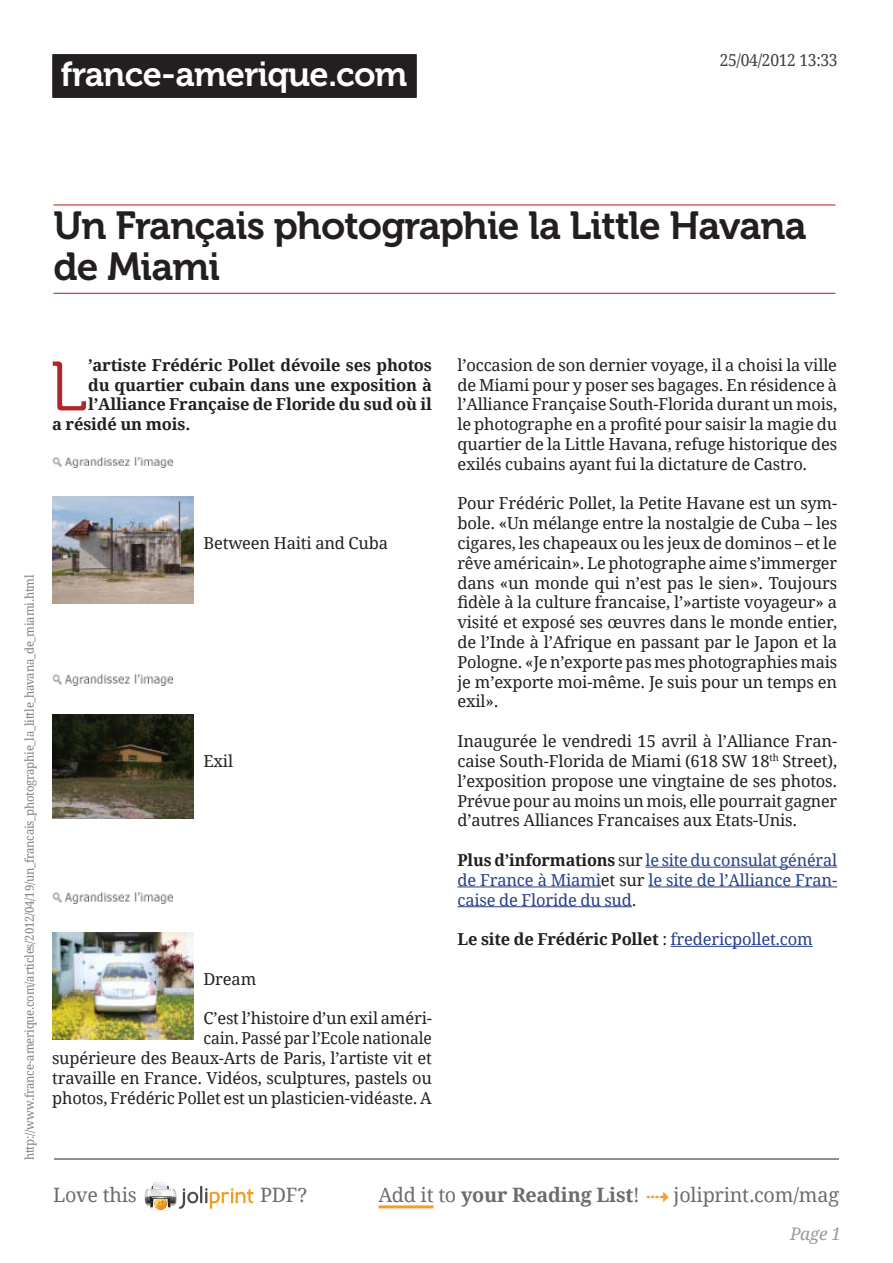
<style>
.page{position:relative;width:893px;height:1263px;background:#fff}
.page>*{position:absolute;margin:0;border:0;box-sizing:border-box;transform-origin:0 0}
.t1{font:69.6px "Museo 300";color:#b0272a}
.t2{font:39px/40.5px "Museo 700";letter-spacing:-.02em;color:#231f20}
.t3{font:34.5px "Museo 700";letter-spacing:-.02em;color:#fff}
.t4{font:19.8px "Droid Serif";letter-spacing:-.01em;color:#6e6b6c}
.t5{font:italic 17.25px "Droid Serif";color:#9d9a9b}
.t6{font:16.5px/19.8px "Droid Serif";letter-spacing:-.01em;color:#231f20;text-align:justify}
.t7{font:700 16.5px "Droid Serif";letter-spacing:-.01em;color:#231f20}
.t8{font:16.5px/19.8px "Droid Serif";letter-spacing:-.01em;color:#253f8e;text-align:justify}
.t9{font:16.5px "Droid Serif";letter-spacing:-.02em;color:#3c3e40;scale:.95 1}
.t10{font:12px "Droid Serif";letter-spacing:-.02em;color:#808185;scale:.95 1}
.s1{font-weight:700;color:#231f20}
.s2{color:#231f20}
.s3{font-weight:400}
.s4{font-weight:400;color:#253f8e}
.s5{font-weight:700}
.s6{color:#f49c30}
</style>
<div class="page">
<hr style="left:378px;top:1205px;width:56px;height:3px;background:#f49c30">
<svg style="left:145px;top:1182px;width:109px;height:29px"></svg>
<hr style="left:54px;top:1158px;width:785px;height:1px;background:#231f20">
<div style="left:52px;top:54px;width:365px;height:44px;background:#231f20"></div>
<hr style="left:53px;top:204px;width:782px;height:1px;background:#b0272a">
<hr style="left:53px;top:293px;width:782px;height:1px;background:#b0272a">
<img style="left:52px;top:457px;width:120px;height:11px">
<img style="left:52px;top:497px;width:142px;height:107px">
<img style="left:52px;top:675px;width:120px;height:11px">
<img style="left:52px;top:714px;width:142px;height:104px">
<img style="left:52px;top:893px;width:120px;height:10px">
<img style="left:52px;top:932px;width:142px;height:107px">
<hr style="left:645px;top:867px;width:192px;height:1px;background:#253f8e">
<hr style="left:457px;top:886px;width:144px;height:1px;background:#253f8e">
<hr style="left:648px;top:886px;width:189px;height:1px;background:#253f8e">
<hr style="left:457px;top:906px;width:175px;height:1px;background:#253f8e">
<hr style="left:671px;top:946px;width:142px;height:1px;background:#253f8e">
<h3 class="t3" style="left:61px;top:55px;width:348px">france-amerique.com</h3>
<p class="t9" style="left:720px;top:50px;width:126px">25/04/2012 13:33</p>
<h2 class="t2" style="left:53px;top:206px;width:755px">Un Français photographie la Little Havana de Miami</h2>
<p class="t10" style="left:22px;top:1160px;width:618px;rotate:-90deg">http://www.france-amerique.com/articles/2012/04/19/un_francais_photographie_la_little_havana_de_miami.html</p>
<h1 class="t1" style="left:50px;top:349px;width:38px">L</h1>
<p class="t7" style="left:88px;top:355px;width:345px">’artiste Frédéric Pollet dévoile ses photos</p>
<p class="t7" style="left:88px;top:374px;width:345px">du quartier cubain dans une exposition à</p>
<p class="t7" style="left:88px;top:394px;width:345px">l’Alliance Française de Floride du sud où il</p>
<p class="t7" style="left:52px;top:414px;width:140px">a résidé un mois.</p>
<p class="t6" style="left:203px;top:533px;width:186px">Between Haiti and Cuba</p>
<p class="t6" style="left:203px;top:751px;width:31px">Exil</p>
<p class="t6" style="left:203px;top:969px;width:54px">Dream</p>
<p class="t6" style="left:52px;top:1009px;width:381px;text-align:right">C’est l’histoire d’un exil améri-<br>cain. Passé par l’Ecole nationale<br>supérieure des Beaux-Arts de Paris, l’artiste vit et travaille en France. Vidéos, sculptures, pastels ou photos, Frédéric Pollet est un plasticien-vidéaste. A</p>
<p class="t6" style="left:457px;top:355px;width:381px">l’occasion de son dernier voyage, il a choisi la ville de Miami pour y poser ses bagages. En résidence à l’Alliance Française South-Florida durant un mois, le photographe en a profité pour saisir la magie du quartier de la Little Havana, refuge historique des exilés cubains ayant fui la dictature de Castro.</p>
<p class="t6" style="left:457px;top:494px;width:381px">Pour Frédéric Pollet, la Petite Havane est un sym&shy;bole. «Un mélange entre la nostalgie de Cuba – les cigares, les chapeaux ou les jeux de dominos – et le rêve américain». Le photographe aime s’immerger dans «un monde qui n’est pas le sien». Toujours fidèle à la culture francaise, l’»artiste voyageur» a visité et exposé ses œuvres dans le monde entier, de l’Inde à l’Afrique en passant par le Japon et la Pologne. «Je n’exporte pas mes photographies mais je m’exporte moi-même. Je suis pour un temps en exil».</p>
<p class="t6" style="left:457px;top:731px;width:381px">Inaugurée le vendredi 15 avril à l’Alliance Fran&shy;caise South-Florida de Miami (618 SW 18<sup>th</sup> Street), l’exposition propose une vingtaine de ses photos.<br>Prévue pour au moins un mois, elle pourrait gagner d’autres Alliances Francaises aux Etats-Unis.</p>
<p class="t8" style="left:457px;top:850px;width:381px"><span class="s1">Plus d’informations</span> <span class="s2">sur</span> le site du consulat général de France à Miami<span class="s2">et sur</span> le site de l’Alliance Fran&shy;caise de Floride du sud<span class="s2">.</span></p>
<p class="t7" style="left:457px;top:929px;width:357px">Le site de Frédéric Pollet <span class="s3">:</span> <span class="s4">fredericpollet.com</span></p>
<p class="t4" style="left:53px;top:1183px;width:85px">Love this</p>
<p class="t4" style="left:260px;top:1183px;width:49px">PDF?</p>
<p class="t4" style="left:378px;top:1183px;width:462px">Add it to <span class="s5">your Reading List</span>! <span class="s6">✔</span> joliprint.com/mag</p>
<p class="t5" style="left:790px;top:1223px;width:52px">Page 1</p>
</div>
